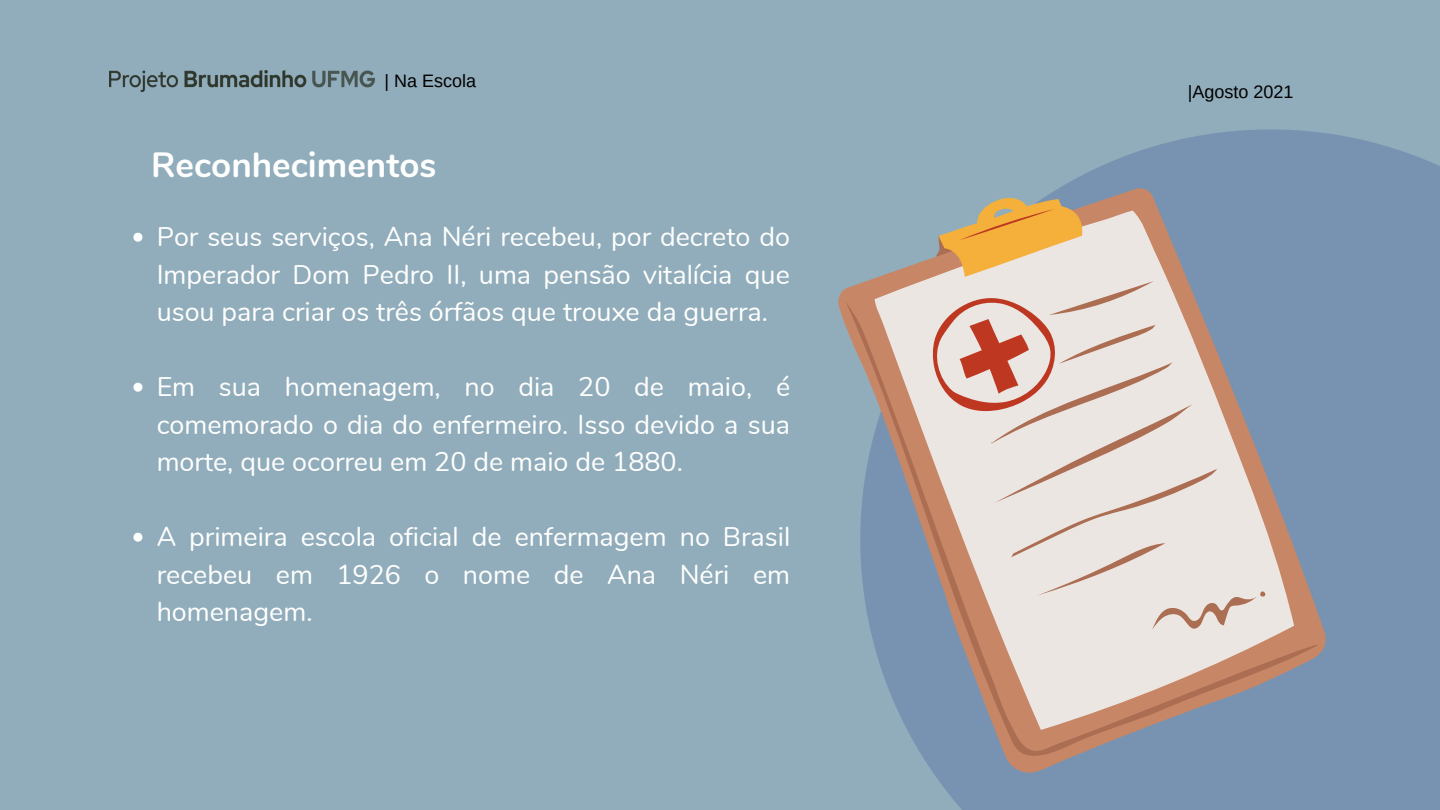
<style>
.page{position:relative;width:1440px;height:810px;background:#91adbb}
.page>*{position:absolute;margin:0;border:0;box-sizing:border-box;transform-origin:0 0}
.t1{font:700 35px "Nunito";color:#fff}
.t2{font:26.9px/37.5px "Nunito";color:#fff;text-align:justify}
.t3{font:18px "Arimo";color:#000}
</style>
<div class="page">
<img style="left:110px;top:71px;width:265px;height:20px">
<svg style="left:933px;top:129px;width:507px;height:681px;fill:#7793b1"></svg>
<svg style="left:133px;top:233px;width:9px;height:9px"></svg>
<svg style="left:133px;top:383px;width:9px;height:9px"></svg>
<svg style="left:133px;top:533px;width:9px;height:9px"></svg>
<svg style="left:838px;top:187px;width:488px;height:586px;fill:#7793b1"></svg>
<svg style="left:875px;top:211px;width:419px;height:25px"></svg>
<svg style="left:845px;top:236px;width:474px;height:533px"></svg>
<svg style="left:932px;top:197px;width:152px;height:215px"></svg>
<p class="t3" style="left:384px;top:71px;width:93px">| Na Escola</p>
<p class="t1" style="left:151px;top:142px;width:287px">Reconhecimentos</p>
<p class="t2" style="left:157px;top:219px;width:635px">Por seus serviços, Ana Néri recebeu, por decreto do Imperador Dom Pedro II, uma pensão vitalícia que usou para criar os três órfãos que trouxe da guerra.</p>
<p class="t2" style="left:157px;top:369px;width:635px">Em sua homenagem, no dia 20 de maio, é comemorado o dia do enfermeiro. Isso devido a sua morte, que ocorreu em 20 de maio de 1880.</p>
<p class="t2" style="left:157px;top:519px;width:635px">A primeira escola oficial de enfermagem no Brasil recebeu em 1926 o nome de Ana Néri em homenagem.</p>
<p class="t3" style="left:1188px;top:82px;width:107px">|Agosto 2021</p>
</div>
